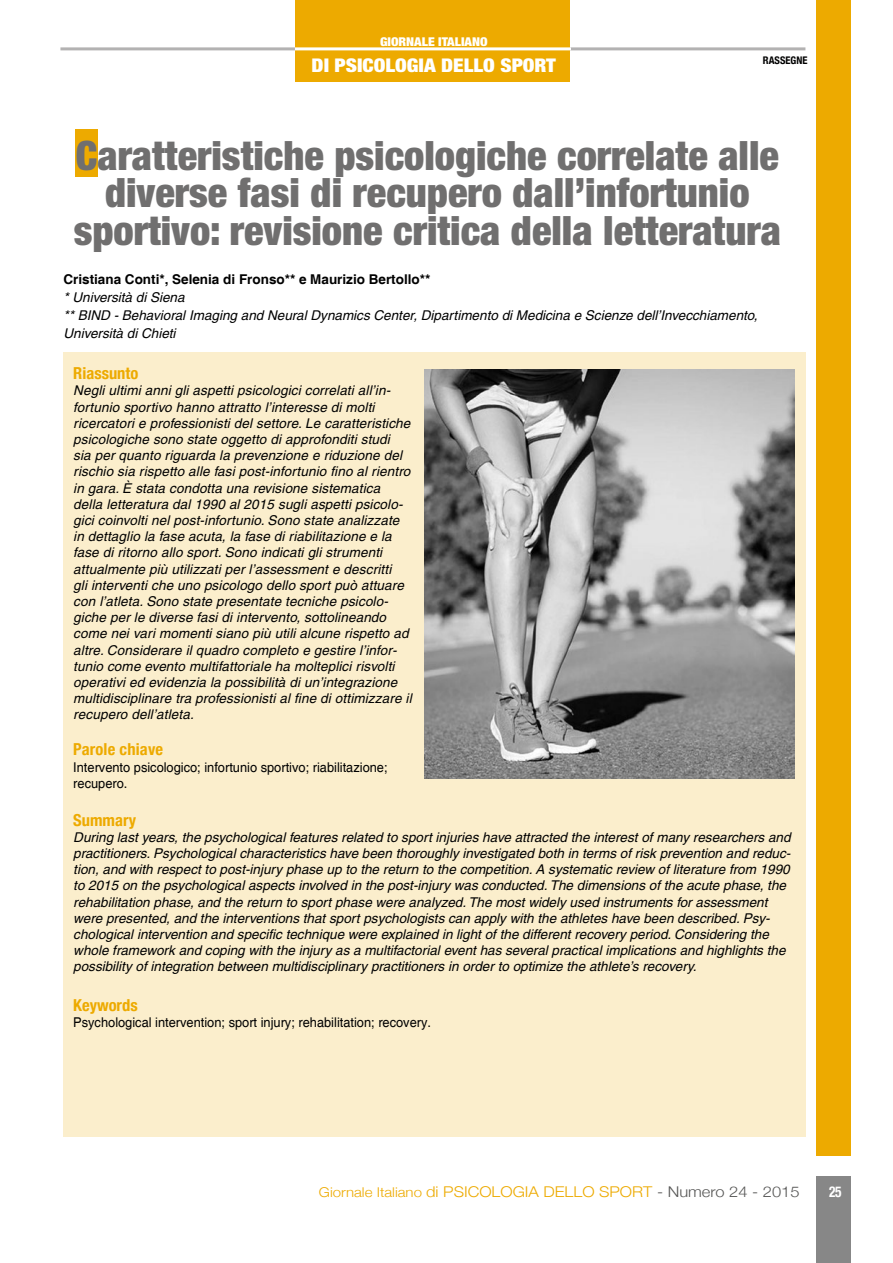
<style>
.page{position:relative;width:893px;height:1263px;background:#fff}
.page>*{position:absolute;margin:0;border:0;box-sizing:border-box;transform-origin:0 0}
.t1{font:900 condensed 40.5px/37.5px "Helvetica Neue";color:#706f6f;text-align:center}
.t2{font:900 condensed 18.9px "Helvetica Neue";color:#fff;scale:1.11 1}
.t3{font:700 condensed 16.5px "Helvetica Neue";color:#edaa00}
.t4{font:700 condensed 15px "Helvetica Neue";color:#fff;scale:.9 1}
.t5{font:300 14.85px "Helvetica Neue";color:#edaa00;scale:1.11 1}
.t6{font:italic 13.5px/16.2px "Helvetica";color:#000}
.t7{font:13.5px/16.2px "Helvetica";color:#000;scale:.95 1}
.t8{font:700 13.5px "Helvetica";color:#000}
.t9{font:900 condensed 12.15px "Helvetica Neue";color:#fff;scale:1.11 1}
.t10{font:700 condensed 10.5px "Helvetica Neue";color:#000}
.s1{font-size:13.5px}
.s2{color:#575756}
</style>
<div class="page">
<div style="left:816px;top:1176px;width:34px;height:87px;background:#878787"></div>
<hr style="left:60px;top:47px;width:745px;height:3px;background:#b3b2b2">
<div style="left:295px;top:0;width:275px;height:82px;background:#edaa00"></div>
<hr style="left:295px;top:47px;width:275px;height:3px;background:#fff">
<div style="left:816px;top:0;width:34px;height:1155px;background:#edaa00"></div>
<div style="left:75px;top:129px;width:22px;height:47px;background:#edaa00"></div>
<div style="left:63px;top:353px;width:742px;height:784px;background:#fbeecc"></div>
<img style="left:425px;top:370px;width:369px;height:409px">
<p class="t9" style="left:380px;top:32px;width:98px">GIORNALE ITALIANO</p>
<h2 class="t2" style="left:312px;top:50px;width:222px">DI PSICOLOGIA DELLO SPORT</h2>
<p class="t10" style="left:763px;top:51px;width:46px">RASSEGNE</p>
<h1 class="t1" style="left:74px;top:134px;width:709px">Caratteristiche psicologiche correlate alle diverse fasi di recupero dall’infortunio sportivo: revisione critica della letteratura</h1>
<p class="t8" style="left:63px;top:271px;width:368px">Cristiana Conti*, Selenia di Fronso** e Maurizio Bertollo**</p>
<p class="t6" style="left:63px;top:289px;width:696px;line-height:18px">* Università di Siena<br>** BIND - Behavioral Imaging and Neural Dynamics Center, Dipartimento di Medicina e Scienze dell’Invecchiamento,<br>Università di Chieti</p>
<p class="t3" style="left:73px;top:360px;width:67px">Riassunto</p>
<p class="t6" style="left:73px;top:382px;width:340px">Negli ultimi anni gli aspetti psicologici correlati all’in&shy;fortunio sportivo hanno attratto l’interesse di molti ricercatori e professionisti del settore. Le caratteristiche psicologiche sono state oggetto di approfonditi studi<br>sia per quanto riguarda la prevenzione e riduzione del rischio sia rispetto alle fasi post-infortunio fino al rientro in gara. È stata condotta una revisione sistematica della letteratura dal 1990 al 2015 sugli aspetti psicolo&shy;gici coinvolti nel post-infortunio. Sono state analizzate in dettaglio la fase acuta, la fase di riabilitazione e la fase di ritorno allo sport. Sono indicati gli strumenti attualmente più utilizzati per l’assessment e descritti<br>gli interventi che uno psicologo dello sport può attuare con l’atleta. Sono state presentate tecniche psicolo&shy;giche per le diverse fasi di intervento, sottolineando come nei vari momenti siano più utili alcune rispetto ad altre. Considerare il quadro completo e gestire l’infor&shy;tunio come evento multifattoriale ha molteplici risvolti operativi ed evidenzia la possibilità di un’integrazione multidisciplinare tra professionisti al fine di ottimizzare il recupero dell’atleta.</p>
<p class="t3" style="left:73px;top:736px;width:91px">Parole chiave</p>
<p class="t7" style="left:73px;top:759px;width:332px">Intervento psicologico; infortunio sportivo; riabilitazione; recupero.</p>
<p class="t3" style="left:73px;top:806px;width:64px">Summary</p>
<p class="t6" style="left:73px;top:829px;width:719px">During last years, the psychological features related to sport injuries have attracted the interest of many researchers and practitioners. Psychological characteristics have been thoroughly investigated both in terms of risk prevention and reduc&shy;tion, and with respect to post-injury phase up to the return to the competition. A systematic review of literature from 1990 to 2015 on the psychological aspects involved in the post-injury was conducted. The dimensions of the acute phase, the rehabilitation phase, and the return to sport phase were analyzed. The most widely used instruments for assessment were presented, and the interventions that sport psychologists can apply with the athletes have been described. Psy&shy;chological intervention and specific technique were explained in light of the different recovery period. Considering the whole framework and coping with the injury as a multifactorial event has several practical implications and highlights the possibility of integration between multidisciplinary practitioners in order to optimize the athlete’s recovery.</p>
<p class="t3" style="left:73px;top:991px;width:66px">Keywords</p>
<p class="t7" style="left:73px;top:1015px;width:378px">Psychological intervention; sport injury; rehabilitation; recovery.</p>
<p class="t5" style="left:319px;top:1180px;width:434px"><span class="s1">Giornale Italiano</span> di PSICOLOGIA DELLO SPORT <span class="s2">- Numero 24 - 2015</span></p>
<p class="t4" style="left:829px;top:1179px;width:15px">25</p>
</div>
